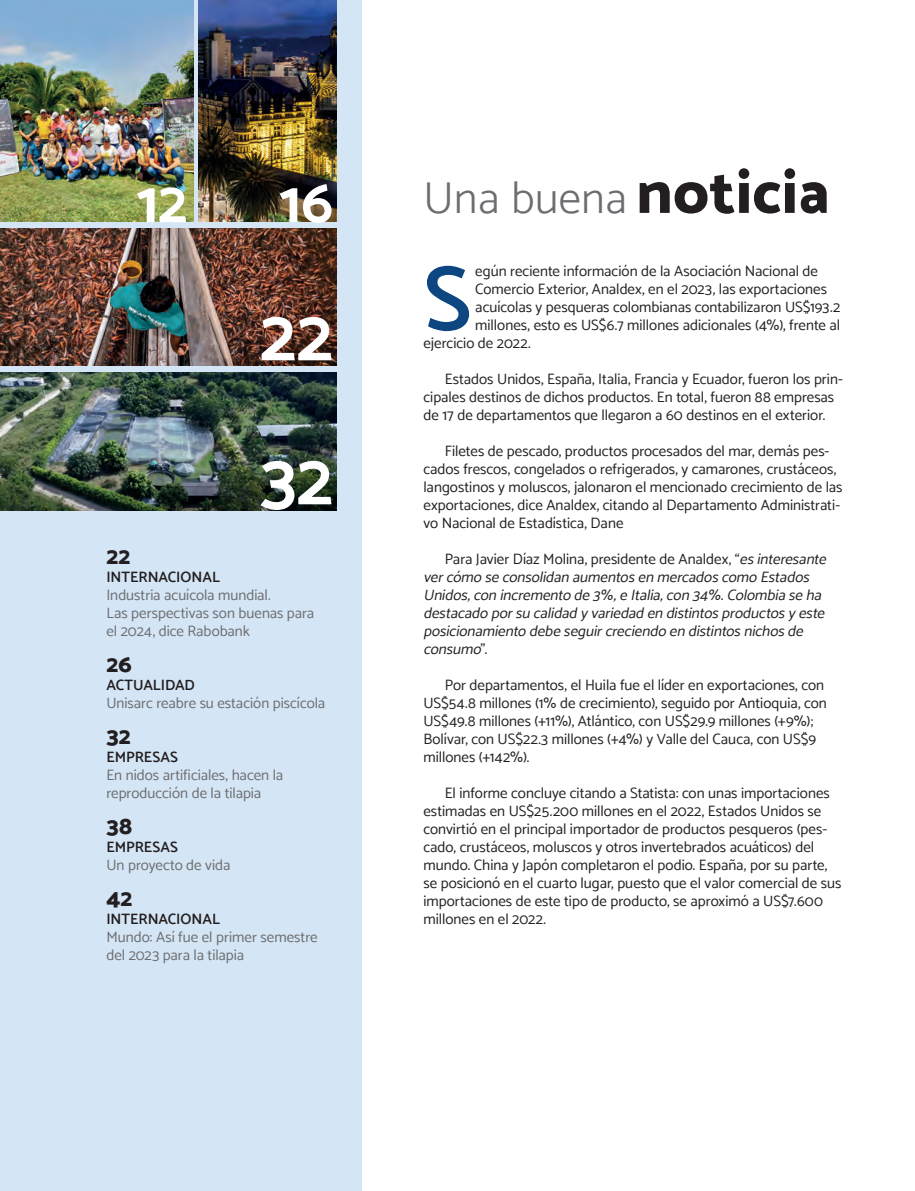
<style>
.page{position:relative;width:915px;height:1191px;background:#fff}
.page>*{position:absolute;margin:0;border:0;box-sizing:border-box;transform-origin:0 0}
.t1{font:600 92.1px "Catamaran";color:#0d4680}
.t2{font:700 75px/144px "Catamaran";color:#fff}
.t3{font:700 60px "Catamaran";color:#fff}
.t4{font:300 45px "Catamaran";letter-spacing:.01em;color:#6c6d70}
.t5{font:800 24px "Catamaran";letter-spacing:.01em;color:#231f20}
.t6{font:15px/18px "Catamaran";color:#231f20}
.t7{font:italic 15px/18px "Catamaran";color:#231f20}
.t8{font:15px/18px "Catamaran";color:#6c6d70}
.t9{font:600 15px "Catamaran";letter-spacing:-.005em;color:#231f20}
.s1{font-weight:800;font-size:61.5px;color:#231f20}
.s2{font-style:normal}
</style>
<div class="page">
<div style="left:0;top:0;width:361px;height:1191px;background:#d4e5f5"></div>
<img style="left:0;top:0;width:193px;height:222px">
<img style="left:0;top:228px;width:336px;height:138px">
<img style="left:198px;top:0;width:138px;height:222px">
<img style="left:0;top:372px;width:336px;height:138px">
<h3 class="t3" style="left:136px;top:166px;width:52px">12</h3>
<h3 class="t3" style="left:279px;top:166px;width:55px">16</h3>
<h2 class="t2" style="left:259px;top:262px;width:75px">22<br>32</h2>
<h3 class="t5" style="left:106px;top:541px;width:25px">22</h3>
<p class="t9" style="left:106px;top:568px;width:115px">INTERNACIONAL</p>
<p class="t8" style="left:106px;top:586px;width:209px">Industria acuícola mundial.<br>Las perspectivas son buenas para el 2024, dice Rabobank</p>
<h3 class="t5" style="left:106px;top:649px;width:27px">26</h3>
<p class="t9" style="left:106px;top:676px;width:90px">ACTUALIDAD</p>
<p class="t8" style="left:106px;top:694px;width:220px">Unisarc reabre su estación piscícola</p>
<h3 class="t5" style="left:106px;top:721px;width:26px">32</h3>
<p class="t9" style="left:106px;top:748px;width:73px">EMPRESAS</p>
<p class="t8" style="left:106px;top:766px;width:178px">En nidos artificiales, hacen la reproducción de la tilapia</p>
<h3 class="t5" style="left:106px;top:811px;width:27px">38</h3>
<p class="t9" style="left:106px;top:838px;width:73px">EMPRESAS</p>
<p class="t8" style="left:106px;top:856px;width:125px">Un proyecto de vida</p>
<h3 class="t5" style="left:106px;top:883px;width:27px">42</h3>
<p class="t9" style="left:106px;top:910px;width:115px">INTERNACIONAL</p>
<p class="t8" style="left:106px;top:928px;width:213px">Mundo: Así fue el primer semestre del 2023 para la tilapia</p>
<h3 class="t4" style="left:423px;top:171px;width:407px">Una buena <span class="s1">noticia</span></h3>
<h1 class="t1" style="left:423px;top:244px;width:50px">S</h1>
<p class="t6" style="left:475px;top:262px;width:344px">egún reciente información de la Asociación Nacional de</p>
<p class="t6" style="left:475px;top:280px;width:353px">Comercio Exterior, Analdex, en el 2023, las exportaciones</p>
<p class="t6" style="left:475px;top:298px;width:366px">acuícolas y pesqueras colombianas contabilizaron US$193.2</p>
<p class="t6" style="left:475px;top:316px;width:366px">millones, esto es US$6.7 millones adicionales (4%), frente al</p>
<p class="t6" style="left:423px;top:334px;width:109px">ejercicio de 2022.</p>
<p class="t6" style="left:423px;top:370px;width:421px;text-indent:21px">Estados Unidos, España, Italia, Francia y Ecuador, fueron los prin&shy;cipales destinos de dichos productos. En total, fueron 88 empresas de 17 de departamentos que llegaron a 60 destinos en el exterior.</p>
<p class="t6" style="left:423px;top:442px;width:420px;text-indent:21px">Filetes de pescado, productos procesados del mar, demás pes&shy;cados frescos, congelados o refrigerados, y camarones, crustáceos, langostinos y moluscos, jalonaron el mencionado crecimiento de las exportaciones, dice Analdex, citando al Departamento Administrati&shy;vo Nacional de Estadística, Dane</p>
<p class="t7" style="left:423px;top:550px;width:408px;text-indent:21px"><span class="s2">Para Javier Díaz Molina, presidente de Analdex, “</span>esinteresante vercómoseconsolidanaumentosenmercadoscomoEstados Unidos,conincrementode3%,eItalia,con34%.Colombiaseha destacadoporsucalidadyvariedadendistintosproductosyeste posicionamientodebeseguircreciendoendistintosnichosde consumo<span class="s2">”.</span></p>
<p class="t6" style="left:423px;top:676px;width:405px;text-indent:21px">Por departamentos, el Huila fue el líder en exportaciones, con US$54.8 millones (1% de crecimiento), seguido por Antioquia, con US$49.8 millones (+11%), Atlántico, con US$29.9 millones (+9%); Bolívar, con US$22.3 millones (+4%) y Valle del Cauca, con US$9 millones (+142%).</p>
<p class="t6" style="left:423px;top:784px;width:419px;text-indent:21px">El informe concluye citando a Statista: con unas importaciones estimadas en US$25.200 millones en el 2022, Estados Unidos se convirtió en el principal importador de productos pesqueros (pes&shy;cado, crustáceos, moluscos y otros invertebrados acuáticos) del mundo. China y Japón completaron el podio. España, por su parte, se posicionó en el cuarto lugar, puesto que el valor comercial de sus importaciones de este tipo de producto, se aproximó a US$7.600 millones en el 2022.</p>
</div>
